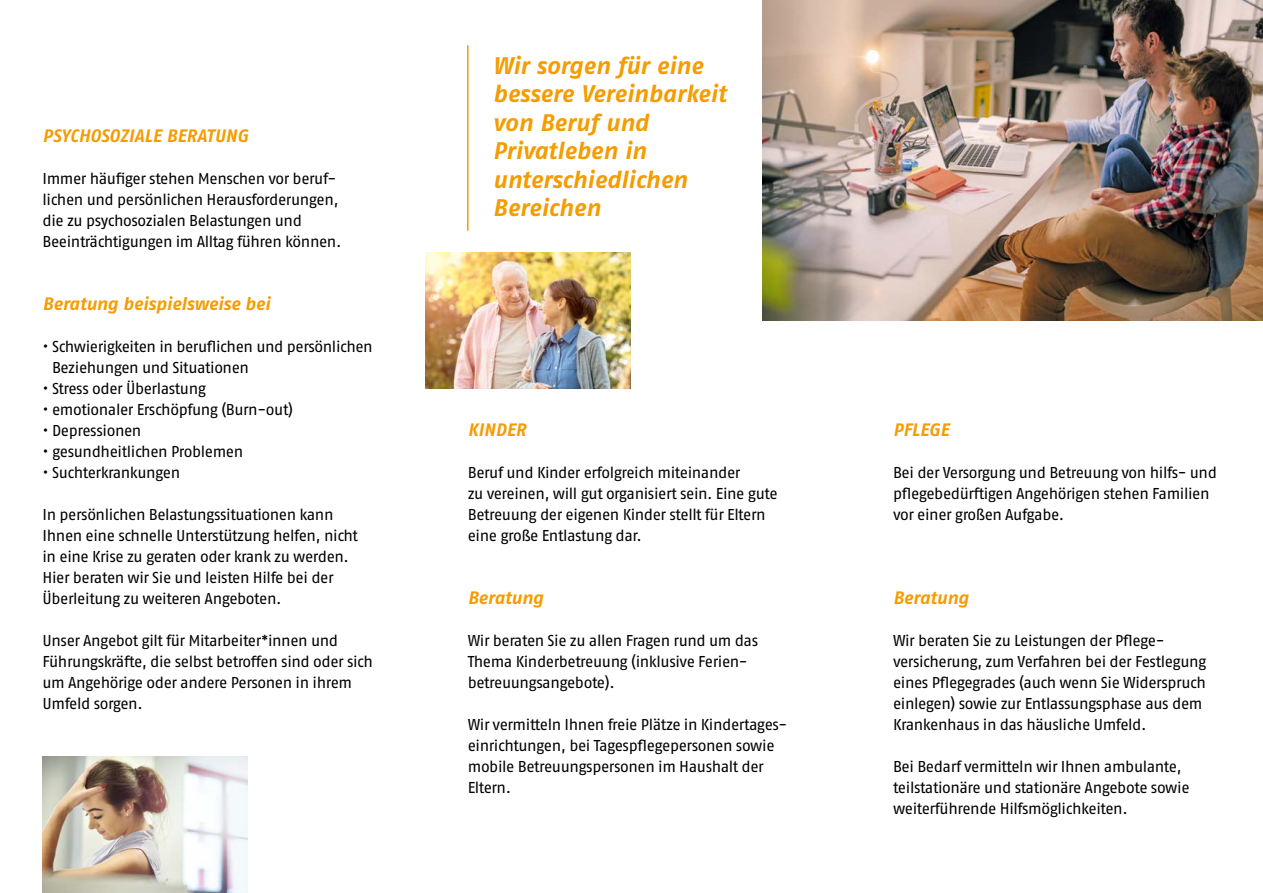
<style>
.page{position:relative;width:1263px;height:893px;background:#fff}
.page>*{position:absolute;margin:0;border:0;box-sizing:border-box;transform-origin:0 0}
.t1{font:italic 700 24px/28.5px "Fago OT";letter-spacing:-.005em;color:#f59c00}
.t2{font:italic 700 18px "Fago OT";color:#f59c00}
.t3{font:15.75px/21px "Fago OT";letter-spacing:-.03em;color:#000}
</style>
<div class="page">
<hr style="left:467px;top:45px;width:1px;height:186px;background:#f59c00">
<img style="left:425px;top:252px;width:205px;height:137px">
<img style="left:43px;top:756px;width:205px;height:137px">
<img style="left:762px;top:0;width:501px;height:321px">
<p class="t2" style="left:43px;top:125px;width:207px">PSYCHOSOZIALE BERATUNG</p>
<p class="t3" style="left:43px;top:168px;width:300px">Immer häufiger stehen Menschen vor beruf&shy;lichen und persönlichen Herausforderungen, die zu psychosozialen Belastungen und Beeinträchtigungen im Alltag führen können.</p>
<p class="t2" style="left:43px;top:293px;width:229px">Beratung beispielsweise bei</p>
<p class="t3" style="left:52px;top:336px;width:322px;text-indent:-9px">• Schwierigkeiten in beruflichen und persönlichen<br>Beziehungen und Situationen</p>
<p class="t3" style="left:43px;top:378px;width:165px">• Stress oder Überlastung</p>
<p class="t3" style="left:43px;top:399px;width:252px">• emotionaler Erschöpfung (Burn-out)</p>
<p class="t3" style="left:43px;top:420px;width:100px">• Depressionen</p>
<p class="t3" style="left:43px;top:441px;width:202px">• gesundheitlichen Problemen</p>
<p class="t3" style="left:43px;top:462px;width:139px">• Suchterkrankungen</p>
<p class="t3" style="left:43px;top:504px;width:317px">In persönlichen Belastungssituationen kann Ihnen eine schnelle Unterstützung helfen, nicht in eine Krise zu geraten oder krank zu werden.<br>Hier beraten wir Sie und leisten Hilfe bei der Überleitung zu weiteren Angeboten.</p>
<p class="t3" style="left:43px;top:630px;width:332px">Unser Angebot gilt für Mitarbeiter*innen und Führungskräfte, die selbst betroffen sind oder sich um Angehörige oder andere Personen in ihrem Umfeld sorgen.</p>
<h1 class="t1" style="left:493px;top:51px;width:235px">Wir sorgen für eine bessere Vereinbarkeit von Beruf und<br>Privatleben in unterschiedlichen<br>Bereichen</h1>
<p class="t2" style="left:468px;top:419px;width:59px">KINDER</p>
<p class="t3" style="left:468px;top:462px;width:311px">Beruf und Kinder erfolgreich miteinander<br>zu vereinen, will gut organisiert sein. Eine gute Betreuung der eigenen Kinder stellt für Eltern eine große Entlastung dar.</p>
<p class="t2" style="left:468px;top:587px;width:77px">Beratung</p>
<p class="t3" style="left:468px;top:630px;width:292px">Wir beraten Sie zu allen Fragen rund um das<br>Thema Kinderbetreuung (inklusive Ferien&shy;betreuungsangebote).</p>
<p class="t3" style="left:468px;top:714px;width:318px">Wir vermitteln Ihnen freie Plätze in Kindertages&shy;einrichtungen, bei Tagespflegepersonen sowie mobile Betreuungspersonen im Haushalt der Eltern.</p>
<p class="t2" style="left:893px;top:419px;width:58px">PFLEGE</p>
<p class="t3" style="left:893px;top:462px;width:325px">Bei der Versorgung und Betreuung von hilfs- und pflegebedürftigen Angehörigen stehen Familien vor einer großen Aufgabe.</p>
<p class="t2" style="left:893px;top:587px;width:77px">Beratung</p>
<p class="t3" style="left:893px;top:630px;width:315px">Wir beraten Sie zu Leistungen der Pflege-- versicherung, zum Verfahren bei der Festlegung eines Pflegegrades (auch wenn Sie Widerspruch einlegen) sowie zur Entlassungsphase aus dem Krankenhaus in das häusliche Umfeld.</p>
<p class="t3" style="left:893px;top:756px;width:298px">Bei Bedarf vermitteln wir Ihnen ambulante, teilstationäre und stationäre Angebote sowie weiterführende Hilfsmöglichkeiten.</p>
</div>
